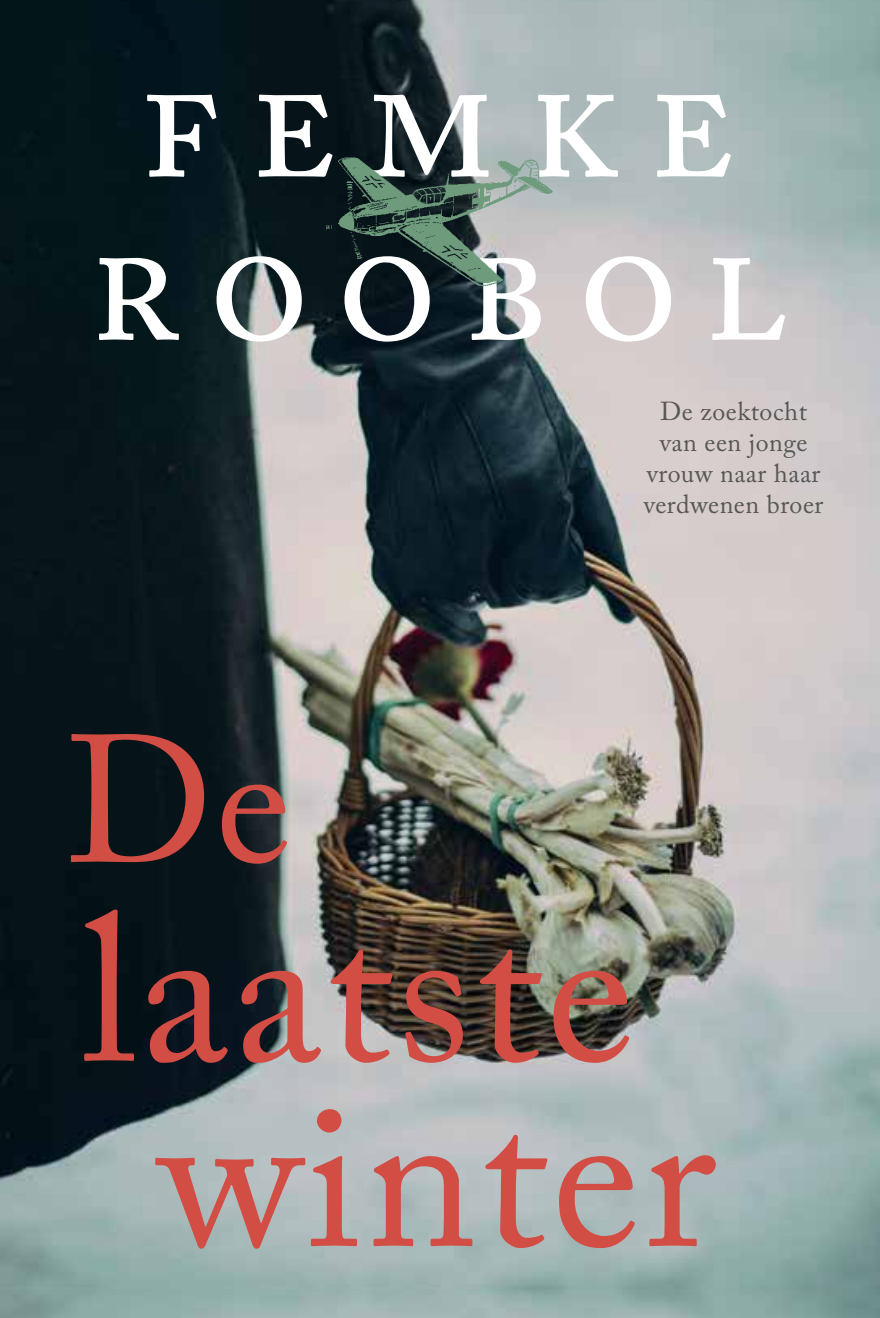
<style>
.page{position:relative;width:880px;height:1318px;background:#fff}
.page>*{position:absolute;margin:0;border:0;box-sizing:border-box;transform-origin:0 0}
.t1{font:208.58px "Adobe Caslon Pro";letter-spacing:.02em;color:#d24d44}
.t2{font:180px/163.1px "Adobe Caslon Pro";letter-spacing:.15em;color:#fff}
.t3{font:179.33px "Adobe Caslon Pro";color:#d24d44}
.t4{font:25.88px/31.1px "Adobe Caslon Pro";letter-spacing:.02em;color:#575756;text-align:center}
</style>
<div class="page">
<img style="left:0;top:0;width:879px;height:1317px">
<img style="left:318px;top:144px;width:237px;height:156px">
<h2 class="t2" style="left:87px;top:33px;width:701px">femke roobol</h2>
<p class="t4" style="left:643px;top:396px;width:181px">De zoektocht van een jonge vrouw naar haar verdwenen broer</p>
<h3 class="t3" style="left:66px;top:694px;width:227px">De</h3>
<h1 class="t1" style="left:82px;top:866px;width:554px">laatste</h1>
<h1 class="t1" style="left:158px;top:1051px;width:559px">winter</h1>
</div>
